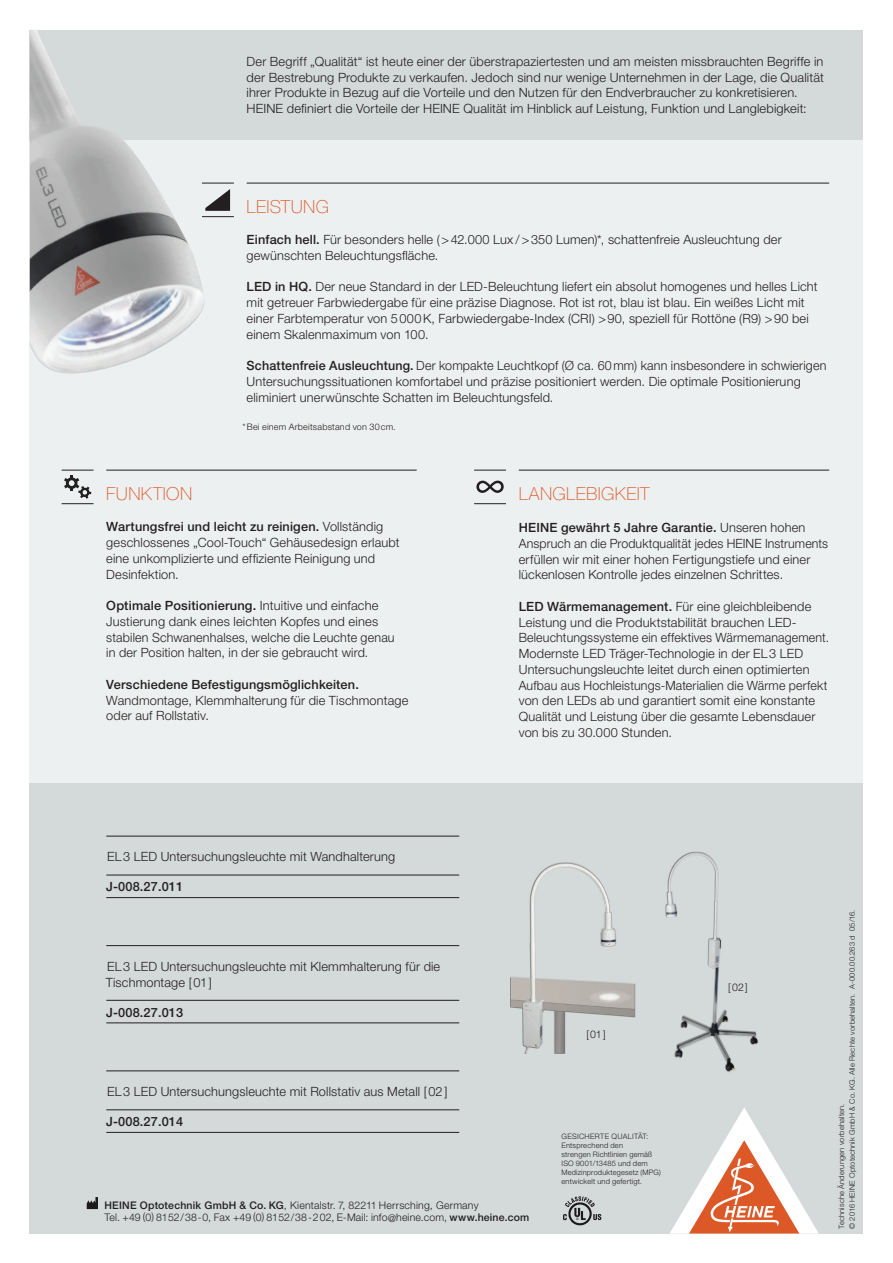
<style>
.page{position:relative;width:893px;height:1263px;background:#fff}
.page>*{position:absolute;margin:0;border:0;box-sizing:border-box;transform-origin:0 0}
.t1{font:100 18px "Helvetica Neue LT Std";letter-spacing:.02em;color:#dd5827}
.t2{font:300 12.75px/15.8px "Helvetica Neue LT Std";letter-spacing:.015em;color:#231f20}
.t3{font:500 12.75px "Helvetica Neue LT Std";letter-spacing:.01em;color:#231f20}
.t4{font:300 10.5px/12px "Helvetica Neue LT Std";letter-spacing:.015em;color:#231f20}
.t5{font:300 9px "Helvetica Neue LT Std";letter-spacing:.025em;color:#231f20}
.t6{font:300 7.5px/9px "Helvetica Neue LT Pro";letter-spacing:.025em;color:#231f20}
.t7{font:300 7.5px/10.5px "Helvetica Neue LT Std";letter-spacing:.025em;color:#231f20}
.s1{font-weight:500}
</style>
<div class="page">
<div style="left:30px;top:30px;width:833px;height:1203px;background:#d4d9d9"></div>
<svg style="left:665px;top:852px;width:94px;height:217px"></svg>
<img style="left:666px;top:854px;width:69px;height:218px">
<img style="left:511px;top:863px;width:124px;height:190px">
<div style="left:30px;top:140px;width:833px;height:642px;background:#edf0f0"></div>
<img style="left:30px;top:30px;width:182px;height:344px">
<svg style="left:670px;top:1108px;width:148px;height:125px"></svg>
<img style="left:86px;top:1197px;width:12px;height:13px">
<img style="left:563px;top:1196px;width:39px;height:30px">
<hr style="left:106px;top:836px;width:353px;height:1px;background:#231f20">
<hr style="left:106px;top:875px;width:353px;height:1px;background:#231f20">
<hr style="left:106px;top:897px;width:353px;height:1px;background:#231f20">
<hr style="left:106px;top:945px;width:353px;height:1px;background:#231f20">
<hr style="left:106px;top:1000px;width:353px;height:1px;background:#231f20">
<hr style="left:106px;top:1022px;width:353px;height:1px;background:#231f20">
<hr style="left:106px;top:1070px;width:353px;height:1px;background:#231f20">
<hr style="left:106px;top:1109px;width:353px;height:1px;background:#231f20">
<hr style="left:106px;top:1132px;width:353px;height:1px;background:#231f20">
<hr style="left:247px;top:183px;width:582px;height:1px;background:#231f20">
<hr style="left:106px;top:470px;width:311px;height:1px;background:#231f20">
<hr style="left:519px;top:470px;width:310px;height:1px;background:#231f20">
<svg style="left:205px;top:189px;width:25px;height:22px"></svg>
<hr style="left:202px;top:183px;width:32px;height:1px;background:#231f20">
<hr style="left:202px;top:216px;width:32px;height:1px;background:#231f20">
<svg style="left:64px;top:475px;width:27px;height:24px"></svg>
<hr style="left:62px;top:470px;width:32px;height:1px;background:#231f20">
<hr style="left:62px;top:503px;width:32px;height:1px;background:#231f20">
<svg style="left:476px;top:481px;width:28px;height:12px"></svg>
<hr style="left:474px;top:470px;width:32px;height:1px;background:#231f20">
<hr style="left:474px;top:503px;width:32px;height:1px;background:#231f20">
<p class="t2" style="left:247px;top:53px;width:579px">Der Begriff „Qualität“ ist heute einer der überstrapaziertesten und am meisten missbrauchten Begriffe in der Bestrebung Produkte zu verkaufen. Jedoch sind nur wenige Unternehmen in der Lage, die Qualität ihrer Produkte in Bezug auf die Vorteile und den Nutzen für den Endverbraucher zu konkretisieren.<br>HEINE definiert die Vorteile der HEINE Qualität im Hinblick auf Leistung, Funktion und Langlebigkeit:</p>
<h1 class="t1" style="left:247px;top:196px;width:84px">LEISTUNG</h1>
<p class="t2" style="left:247px;top:232px;width:537px"><span class="s1">Einfach hell.</span> Für besonders helle (&gt;42.000 Lux / &gt;350 Lumen)*, schattenfreie Ausleuchtung der gewünschten Beleuchtungsfläche.</p>
<p class="t2" style="left:247px;top:279px;width:572px"><span class="s1">LED in HQ.</span> Der neue Standard in der LED-Beleuchtung liefert ein absolut homogenes und helles Licht mit getreuer Farbwiedergabe für eine präzise Diagnose. Rot ist rot, blau ist blau. Ein weißes Licht mit einer Farbtemperatur von 5000K, Farbwiedergabe-Index (CRI) &gt;90, speziell für Rottöne (R9) &gt;90 bei einem Skalenmaximum von 100.</p>
<p class="t2" style="left:247px;top:358px;width:581px"><span class="s1">Schattenfreie Ausleuchtung.</span> Der kompakte Leuchtkopf (Ø ca. 60mm) kann insbesondere in schwierigen<br>Untersuchungssituationen komfortabel und präzise positioniert werden. Die optimale Positionierung eliminiert unerwünschte Schatten im Beleuchtungsfeld.</p>
<p class="t5" style="left:242px;top:421px;width:155px">*Bei einem Arbeitsabstand von 30cm.</p>
<h1 class="t1" style="left:106px;top:483px;width:87px">FUNKTION</h1>
<p class="t2" style="left:106px;top:519px;width:295px"><span class="s1">Wartungsfrei und leicht zu reinigen.</span> Vollständig geschlossenes „Cool-Touch“ Gehäusedesign erlaubt eine unkomplizierte und effiziente Reinigung und Desinfektion.</p>
<p class="t2" style="left:106px;top:597px;width:290px"><span class="s1">Optimale Positionierung.</span> Intuitive und einfache Justierung dank eines leichten Kopfes und eines stabilen Schwanenhalses, welche die Leuchte genau in der Position halten, in der sie gebraucht wird.</p>
<p class="t3" style="left:106px;top:677px;width:254px">Verschiedene Befestigungsmöglichkeiten.</p>
<p class="t2" style="left:106px;top:692px;width:303px">Wandmontage, Klemmhalterung für die Tischmontage oder auf Rollstativ.</p>
<h1 class="t1" style="left:519px;top:483px;width:132px">LANGLEBIGKEIT</h1>
<p class="t2" style="left:519px;top:519px;width:311px"><span class="s1">HEINE gewährt 5 Jahre Garantie.</span> Unseren hohen Anspruch an die Produktqualität jedes HEINE Instruments erfüllen wir mit einer hohen Fertigungstiefe und einer lückenlosen Kontrolle jedes einzelnen Schrittes.</p>
<p class="t2" style="left:519px;top:598px;width:312px"><span class="s1">LED Wärmemanagement.</span> Für eine gleichbleibende Leistung und die Produktstabilität brauchen LED-Beleuchtungssysteme ein effektives Wärmemanagement.<br>Modernste LED Träger-Technologie in der EL3 LED Untersuchungsleuchte leitet durch einen optimierten Aufbau aus Hochleistungs-Materialien die Wärme perfekt von den LEDs ab und garantiert somit eine konstante Qualität und Leistung über die gesamte Lebensdauer von bis zu 30.000 Stunden.</p>
<p class="t2" style="left:107px;top:849px;width:290px">EL3 LED Untersuchungsleuchte mit Wandhalterung</p>
<p class="t3" style="left:106px;top:879px;width:79px">J-008.27.011</p>
<p class="t2" style="left:106px;top:958px;width:336px">EL3 LED Untersuchungsleuchte mit Klemmhalterung für die<br>Tischmontage [01]</p>
<p class="t3" style="left:106px;top:1004px;width:79px">J-008.27.013</p>
<p class="t2" style="left:107px;top:1083px;width:342px">EL3 LED Untersuchungsleuchte mit Rollstativ aus Metall [02]</p>
<p class="t3" style="left:106px;top:1114px;width:79px">J-008.27.014</p>
<p class="t4" style="left:104px;top:1199px;width:426px"><span class="s1">HEINE Optotechnik GmbH &amp; Co. KG</span>, Kientalstr. 7, 82211 Herrsching, Germany<br>Tel. +49 (0) 8152/38-0, Fax +49 (0) 8152/38-202, E-Mail: info@heine.com, <span class="s1">www.heine.com</span></p>
<p class="t4" style="left:586px;top:1028px;width:21px">[01]</p>
<p class="t6" style="left:561px;top:1132px;width:101px">GESICHERTE QUALITÄT:<br>Entsprechend den<br>strengen Richtlinien gemäß<br>ISO 9001/13485 und dem<br>Medizinproduktegesetz (MPG) entwickelt und gefertigt.</p>
<p class="t4" style="left:728px;top:981px;width:21px">[02]</p>
<p class="t7" style="left:836px;top:1229px;width:321px;rotate:-90deg">Technische Änderungen vorbehalten.<br>© 2016 HEINE Optotechnik GmbH &amp; Co. KG. Alle Rechte vorbehalten. A-000.00.263 d 05/16.</p>
</div>
